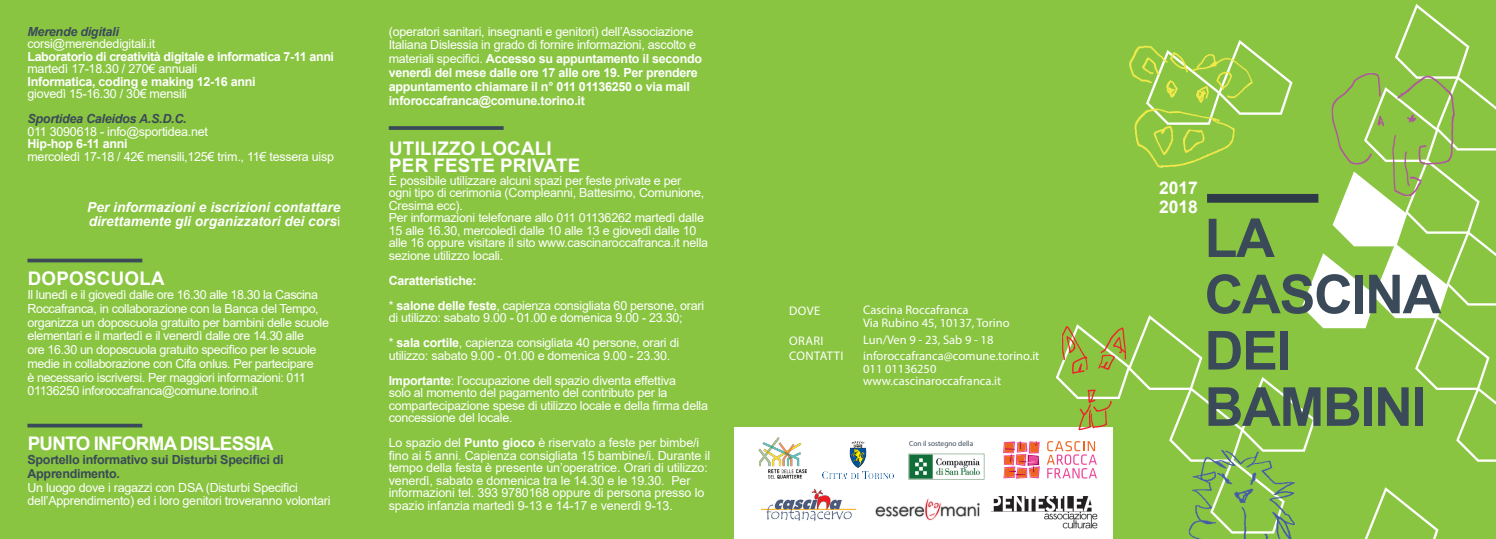
<style>
.page{position:relative;width:1496px;height:539px;background:#fff}
.page>*{position:absolute;margin:0;border:0;box-sizing:border-box;transform-origin:0 0}
.t1{font:700 53.75px "Arial";letter-spacing:-.025em;color:#3a4a58}
.t2{font:700 18.75px "Arial";letter-spacing:.015em;color:#fff}
.t3{font:700 18.75px "Arial";letter-spacing:-.035em;color:#fff}
.t4{font:700 17.5px "Arial";color:#fff}
.t5{font:italic 700 13.75px "Arial";color:#fff}
.t6{font:12.5px/12.5px "Arial";letter-spacing:-.02em;color:#fff}
.t7{font:700 12.5px/13.8px "Arial";letter-spacing:-.02em;color:#fff}
.t8{font:12.5px "Myriad Pro";color:#fff}
.t9{font:700 12.5px/13.8px "Arial";letter-spacing:-.02em;color:#3a4a58}
.t10{font:italic 700 12.5px "Arial";letter-spacing:-.02em;color:#3a4a58}
.t11{font:12.5px "Myriad Pro";letter-spacing:.03em;color:#fff}
.t12{font:7.38px "Myriad Pro";color:#3a4a58}
.s1{font-family:"Myriad Pro";font-weight:400;font-style:normal}
.s2{font-weight:400}
.s3{font-weight:700}
</style>
<div class="page">
<div style="left:0;top:0;width:1495px;height:539px;background:#89c541"></div>
<svg style="left:27px;top:423px;width:115px;height:4px"></svg>
<div style="left:734px;top:427px;width:379px;height:112px;background:#fff"></div>
<svg style="left:1003px;top:4px;width:492px;height:535px"></svg>
<img style="left:908px;top:453px;width:76px;height:26px">
<img style="left:822px;top:441px;width:71px;height:37px">
<div style="left:1206px;top:194px;width:112px;height:9px;background:#2d3a48"></div>
<hr style="left:389px;top:126px;width:114px;height:4px;background:#3a4a58">
<svg style="left:27px;top:258px;width:115px;height:4px"></svg>
<img style="left:1027px;top:321px;width:130px;height:130px">
<img style="left:990px;top:496px;width:106px;height:32px">
<img style="left:875px;top:498px;width:105px;height:23px">
<img style="left:758px;top:437px;width:49px;height:42px">
<img style="left:761px;top:488px;width:95px;height:33px">
<p class="t10" style="left:27px;top:23px;width:93px">Merende digitali</p>
<p class="t6" style="left:27px;top:37px;width:129px">corsi@merendedigitali.it</p>
<p class="t7" style="left:27px;top:50px;width:308px">Laboratorio di creatività digitale e informatica 7-11 anni</p>
<p class="t6" style="left:27px;top:62px;width:171px">martedì 17-18.30 / 270€ annuali</p>
<p class="t7" style="left:27px;top:75px;width:230px">Informatica, coding e making 12-16 anni</p>
<p class="t6" style="left:27px;top:87px;width:161px">giovedì 15-16.30 / 30€ mensili</p>
<p class="t10" style="left:27px;top:110px;width:161px">Sportidea Caleidos A.S.D.C.</p>
<p class="t6" style="left:27px;top:125px;width:182px">011 3090618 - info@sportidea.net</p>
<p class="t7" style="left:27px;top:137px;width:102px">Hip-hop 6-11 anni</p>
<p class="t6" style="left:27px;top:150px;width:308px">mercoledì 17-18 / 42€ mensili,125€ trim., 11€ tessera uisp</p>
<p class="t5" style="left:87px;top:198px;width:254px">Per informazioni e iscrizioni contattare</p>
<p class="t5" style="left:89px;top:212px;width:253px">direttamente gli organizzatori dei cors<span class="s1">i</span></p>
<p class="t2" style="left:28px;top:265px;width:138px">DOPOSCUOLA</p>
<p class="t6" style="left:27px;top:287px;width:303px;line-height:13.8px">Il lunedì e il giovedì dalle ore 16.30 alle 18.30 la Cascina Roccafranca, in collaborazione con la Banca del Tempo, organizza un doposcuola gratuito per bambini delle scuole elementari e il martedì e il venerdì dalle ore 14.30 alle<br>ore 16.30 un doposcuola gratuito specifico per le scuole medie in collaborazione con Cifa onlus. Per partecipare<br>è necessario iscriversi. Per maggiori informazioni: 011<br>01136250 inforoccafranca@comune.torino.it</p>
<p class="t3" style="left:28px;top:430px;width:247px">PUNTO INFORMA DISLESSIA</p>
<p class="t9" style="left:27px;top:453px;width:258px">Sportello informativo sui Disturbi Specifici di<br>Apprendimento.</p>
<p class="t6" style="left:27px;top:480px;width:304px;line-height:13.8px">Un luogo dove i ragazzi con DSA (Disturbi Specifici dell’Apprendimento) ed i loro genitori troveranno volontari</p>
<p class="t7" style="left:389px;top:25px;width:315px"><span class="s2">(operatori sanitari, insegnanti e genitori) dell’Associazione Italiana Dislessia in grado di fornire informazioni, ascolto e materiali specifici.</span> Accesso su appuntamento il secondo venerdì del mese dalle ore 17 alle ore 19. Per prendere appuntamento chiamare il n° 011 01136250 o via mail inforoccafranca@comune.torino.it</p>
<p class="t2" style="left:389px;top:135px;width:164px">UTILIZZO LOCALI</p>
<p class="t2" style="left:389px;top:152px;width:193px">PER FESTE PRIVATE</p>
<p class="t6" style="left:389px;top:174px;width:317px">È possibile utilizzare alcuni spazi per feste private e per ogni tipo di cerimonia (Compleanni, Battesimo, Comunione,<br>Cresima ecc).</p>
<p class="t6" style="left:389px;top:211px;width:321px">Per informazioni telefonare allo 011 01136262 martedì dalle 15 alle 16.30, mercoledì dalle 10 alle 13 e giovedì dalle 10 alle 16 oppure visitare il sito www.cascinaroccafranca.it nella sezione utilizzo locali.</p>
<p class="t7" style="left:389px;top:273px;width:89px">Caratteristiche:</p>
<p class="t6" style="left:389px;top:299px;width:317px">* <span class="s3">salone delle feste</span>, capienza consigliata 60 persone, orari di utilizzo: sabato 9.00 - 01.00 e domenica 9.00 - 23.30;</p>
<p class="t6" style="left:389px;top:336px;width:292px">* <span class="s3">sala cortile</span>, capienza consigliata 40 persone, orari di utilizzo: sabato 9.00 - 01.00 e domenica 9.00 - 23.30.</p>
<p class="t6" style="left:389px;top:374px;width:321px"><span class="s3">Importante</span>: l’occupazione dell spazio diventa effettiva<br>solo al momento del pagamento del contributo per la compartecipazione spese di utilizzo locale e della firma della concessione del locale.</p>
<p class="t6" style="left:389px;top:436px;width:323px">Lo spazio del <span class="s3">Punto gioco</span> è riservato a feste per bimbe/i fino ai 5 anni. Capienza consigliata 15 bambine/i. Durante il tempo della festa è presente un’operatrice. Orari di utilizzo: venerdì, sabato e domenica tra le 14.30 e le 19.30. Per informazioni tel. 393 9780168 oppure di persona presso lo spazio infanzia martedì 9-13 e 14-17 e venerdì 9-13.</p>
<p class="t12" style="left:909px;top:439px;width:66px">Con il sostegno della</p>
<p class="t8" style="left:863px;top:302px;width:107px">Cascina Roccafranca</p>
<p class="t8" style="left:863px;top:314px;width:148px">Via Rubino 45, 10137, Torino</p>
<p class="t8" style="left:863px;top:332px;width:132px">Lun/Ven 9 - 23, Sab 9 - 18</p>
<p class="t8" style="left:863px;top:348px;width:178px">inforoccafranca@comune.torino.it</p>
<p class="t8" style="left:863px;top:361px;width:75px">011 01136250</p>
<p class="t8" style="left:863px;top:373px;width:139px">www.cascinaroccafranca.it</p>
<p class="t8" style="left:789px;top:303px;width:33px">DOVE</p>
<p class="t8" style="left:789px;top:333px;width:36px">ORARI</p>
<p class="t11" style="left:789px;top:348px;width:56px">CONTATTI</p>
<p class="t4" style="left:1158px;top:176px;width:40px">2017</p>
<p class="t4" style="left:1158px;top:194px;width:40px">2018</p>
<p class="t1" style="left:1204px;top:200px;width:72px">LA</p>
<p class="t1" style="left:1204px;top:256px;width:238px">CASCINA</p>
<p class="t1" style="left:1204px;top:313px;width:88px">DEI</p>
<p class="t1" style="left:1204px;top:369px;width:223px">BAMBINI</p>
</div>
